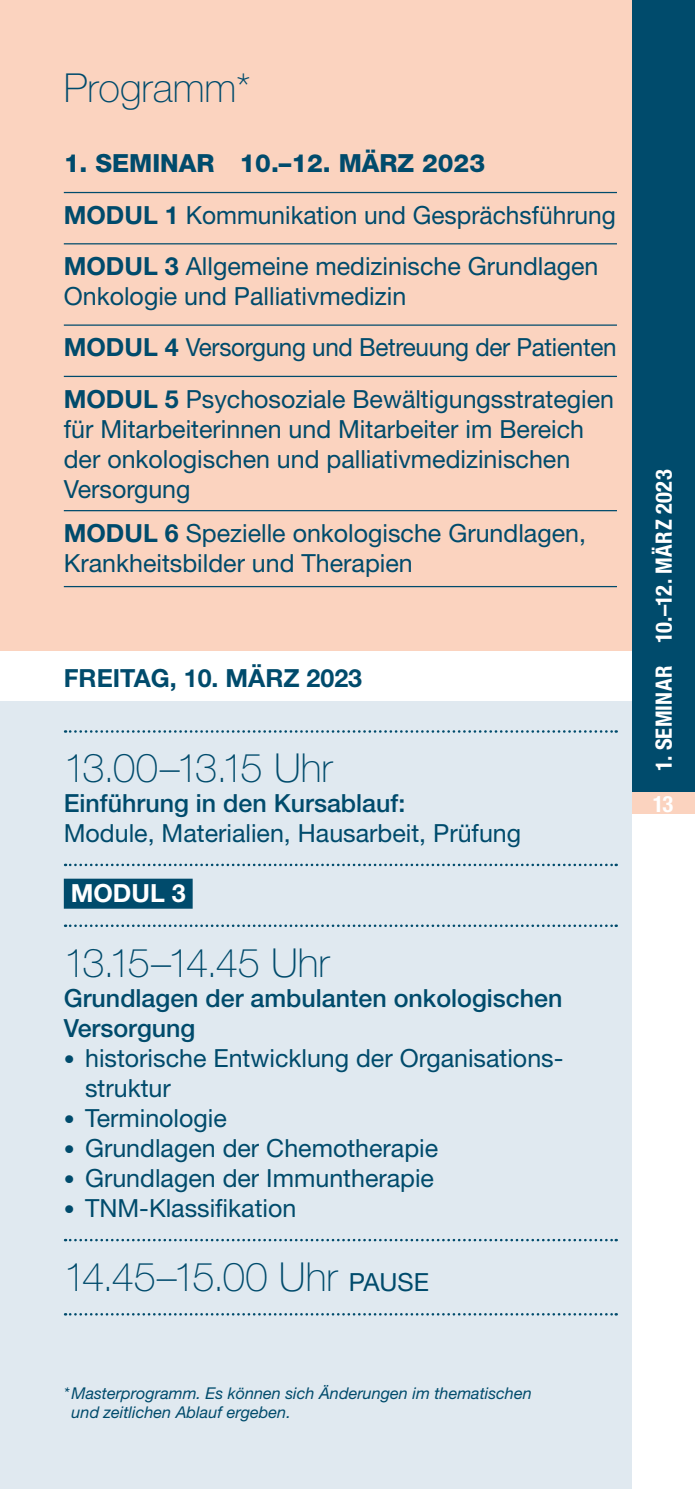
<style>
.page{position:relative;width:695px;height:1489px;background:#fff}
.page>*{position:absolute;margin:0;border:0;box-sizing:border-box;transform-origin:0 0}
.t1{font:100 40px "Helvetica Neue LT";color:#004b6c}
.t2{font:100 40px "Helvetica Neue LT";letter-spacing:-.045em;color:#004b6c}
.t3{font:25px/51.2px "Helvetica Neue LT";color:#004b6c}
.t4{font:500 25px/30px "Helvetica Neue LT";color:#004b6c}
.t5{font:700 25px "Helvetica Neue LT";color:#004b6c}
.t6{font:700 25px "Helvetica Neue LT";color:#fff}
.t7{font:700 condensed 22.5px "Helvetica Neue LT";letter-spacing:.02em;color:#fff}
.t8{font:italic 16.25px/19.5px "Helvetica Neue LT";color:#004b6c}
.s1{font-weight:800}
.s2{font-weight:700}
.s3{font-size:22px}
.s4{font-weight:400;font-size:25px}
</style>
<div class="page">
<div style="left:631px;top:0;width:63px;height:805px;background:#004b6c"></div>
<div style="left:631px;top:792px;width:63px;height:21px;background:#fbd3bf"></div>
<div style="left:0;top:0;width:631px;height:1488px;background:#e0e9f0"></div>
<div style="left:0;top:0;width:631px;height:673px;background:#fbd3bf"></div>
<div style="left:0;top:651px;width:631px;height:49px;background:#fff"></div>
<hr style="left:64px;top:192px;width:553px;height:1px;background:#004b6c">
<hr style="left:64px;top:243px;width:553px;height:1px;background:#004b6c">
<hr style="left:64px;top:324px;width:553px;height:2px;background:#004b6c">
<hr style="left:64px;top:376px;width:553px;height:1px;background:#004b6c">
<hr style="left:64px;top:510px;width:553px;height:1px;background:#004b6c">
<hr style="left:64px;top:586px;width:553px;height:1px;background:#004b6c">
<svg style="left:65px;top:730px;width:551px;height:2px"></svg>
<svg style="left:65px;top:863px;width:551px;height:3px"></svg>
<div style="left:64px;top:878px;width:129px;height:30px;background:#004b6c"></div>
<svg style="left:65px;top:924px;width:551px;height:3px"></svg>
<svg style="left:65px;top:1238px;width:551px;height:3px"></svg>
<svg style="left:65px;top:1313px;width:551px;height:2px"></svg>
<h1 class="t1" style="left:64px;top:65px;width:188px">Programm*</h1>
<p class="t3" style="left:64px;top:137px;width:553px"><span class="s1">1. SEMINAR 10.–12. MÄRZ 2023<br></span><span class="s2">MODUL 1</span> Kommunikation und Gesprächsführung<br><span class="s2">MODUL 3</span> Allgemeine medizinische Grundlagen</p>
<p class="t3" style="left:64px;top:270px;width:554px">Onkologie und Palliativmedizin<br><span class="s2">MODUL 4</span> Versorgung und Betreuung der Patienten<br><span class="s2">MODUL 5</span> Psychosoziale Bewältigungsstrategien</p>
<p class="t3" style="left:64px;top:413px;width:522px;line-height:30px">für Mitarbeiterinnen und Mitarbeiter im Bereich der onkologischen und palliativmedizinischen<br>Versorgung</p>
<p class="t3" style="left:64px;top:517px;width:523px;line-height:30px"><span class="s2">MODUL 6</span> Spezielle onkologische Grundlagen,<br>Krankheitsbilder und Therapien</p>
<p class="t5" style="left:64px;top:662px;width:300px">FREITAG, 10. MÄRZ 2023</p>
<h1 class="t2" style="left:64px;top:745px;width:270px">13.00–13.15 Uhr</h1>
<p class="t4" style="left:64px;top:788px;width:343px">Einführung in den Kursablauf:</p>
<p class="t3" style="left:64px;top:807px;width:459px">Module, Materialien, Hausarbeit, Prüfung</p>
<p class="t6" style="left:71px;top:878px;width:116px">MODUL 3</p>
<h1 class="t2" style="left:64px;top:939px;width:267px">13.15–14.45 Uhr</h1>
<p class="t4" style="left:64px;top:982px;width:500px">Grundlagen der ambulanten onkologischen<br>Versorgung</p>
<p class="t3" style="left:85px;top:1042px;width:480px;line-height:30px;text-indent:-21px"><span class="s3">•</span> historische Entwicklung der Organisations&shy;struktur</p>
<p class="t3" style="left:64px;top:1091px;width:164px"><span class="s3">•</span> Terminologie</p>
<p class="t3" style="left:64px;top:1121px;width:376px"><span class="s3">•</span> Grundlagen der Chemotherapie</p>
<p class="t3" style="left:64px;top:1151px;width:371px"><span class="s3">•</span> Grundlagen der Immuntherapie</p>
<p class="t3" style="left:64px;top:1181px;width:234px"><span class="s3">•</span> TNM-Klassifikation</p>
<h1 class="t1" style="left:64px;top:1253px;width:367px">14.45–15.00 Uhr <span class="s4">PAUSE</span></h1>
<p class="t7" style="left:650px;top:771px;width:303px;rotate:-90deg">1. SEMINAR 10.–12. MÄRZ 2023</p>
<p class="t7" style="left:652px;top:790px;width:22px">13</p>
<p class="t8" style="left:72px;top:1382px;width:461px;text-indent:-8px">* Masterprogramm. Es können sich Änderungen im thematischen und zeitlichen Ablauf ergeben.</p>
</div>
